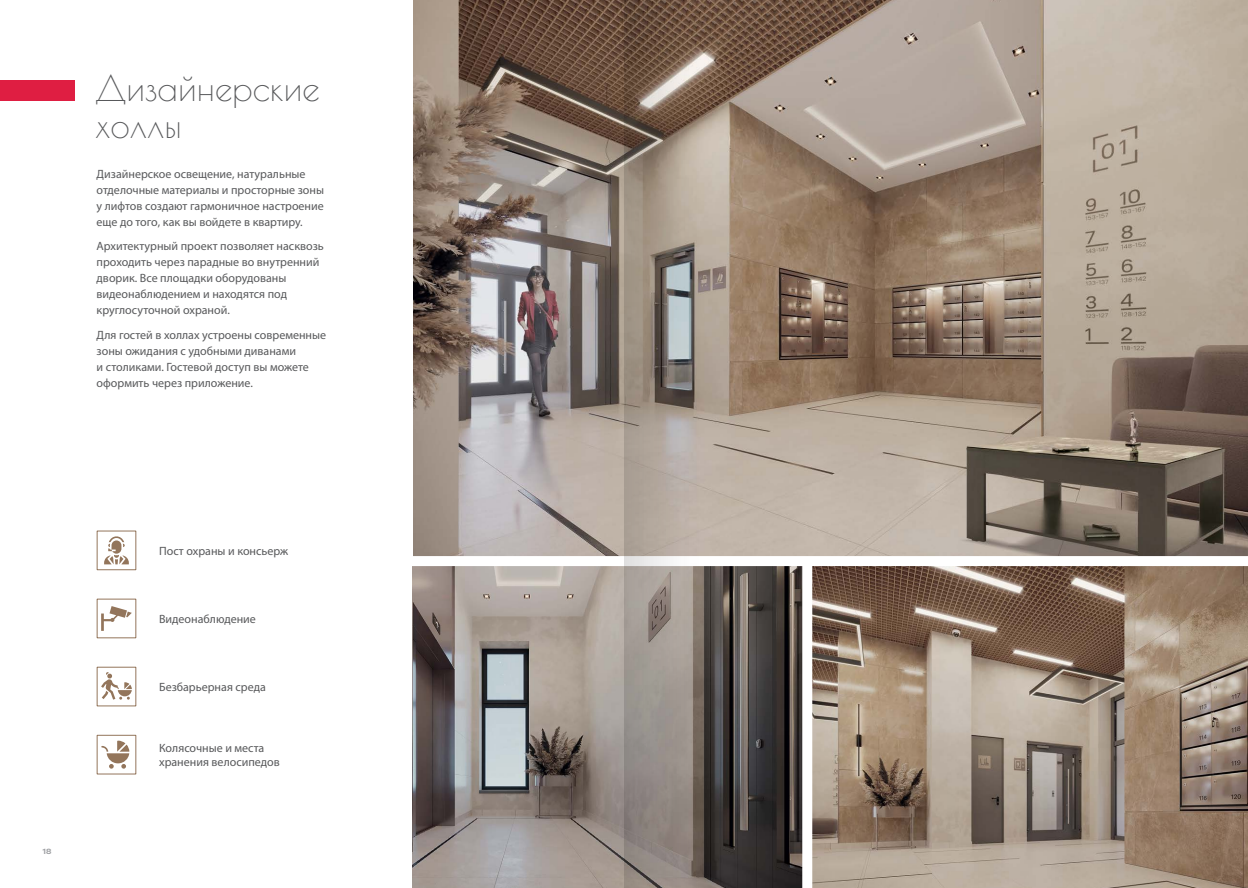
<style>
.page{position:relative;width:1248px;height:888px;background:#fff}
.page>*{position:absolute;margin:0;border:0;box-sizing:border-box;transform-origin:0 0}
.t1{font:35px/37px "Poiret One";color:#58595b}
.t2{font:12px/16px "Myriad Pro";color:#58595b}
.t3{font:700 7.5px "LSR Sans";color:#9d9fa2}
</style>
<div class="page">
<svg style="left:812px;top:566px;width:435px;height:321px;background:#988574"></svg>
<img style="left:412px;top:566px;width:390px;height:321px">
<img style="left:413px;top:0;width:834px;height:556px">
<div style="left:0;top:81px;width:75px;height:20px;background:#df1e42"></div>
<div style="left:97px;top:530px;width:39px;height:40px;border:1px solid #93755b"></div>
<svg style="left:104px;top:536px;width:25px;height:28px"></svg>
<div style="left:97px;top:598px;width:39px;height:40px;border:1px solid #93755b"></div>
<svg style="left:101px;top:606px;width:31px;height:24px"></svg>
<div style="left:97px;top:734px;width:39px;height:40px;border:1px solid #93755b"></div>
<svg style="left:101px;top:740px;width:28px;height:28px"></svg>
<div style="left:97px;top:666px;width:39px;height:40px;border:1px solid #93755b"></div>
<svg style="left:101px;top:672px;width:31px;height:27px"></svg>
<img style="left:624px;top:0;width:99px;height:887px">
<h1 class="t1" style="left:95px;top:69px;width:226px">Дизайнерские холлы</h1>
<p class="t2" style="left:97px;top:165px;width:229px">Дизайнерское освещение, натуральные отделочные материалы и просторные зоны у лифтов создают гармоничное настроение еще до того, как вы войдете в квартиру.</p>
<p class="t2" style="left:97px;top:238px;width:229px">Архитектурный проект позволяет насквозь проходить через парадные во внутренний дворик. Все площадки оборудованы видеонаблюдением и находятся под круглосуточной охраной.</p>
<p class="t2" style="left:97px;top:326px;width:231px">Для гостей в холлах устроены современные зоны ожидания с удобными диванами<br>и столиками. Гостевой доступ вы можете оформить через приложение.</p>
<p class="t3" style="left:42px;top:846px;width:10px">18</p>
<p class="t2" style="left:159px;top:542px;width:131px">Пост охраны и консьерж</p>
<p class="t2" style="left:159px;top:610px;width:98px">Видеонаблюдение</p>
<p class="t2" style="left:159px;top:678px;width:108px">Безбарьерная среда</p>
<p class="t2" style="left:159px;top:740px;width:122px;line-height:14.4px">Колясочные и места хранения велосипедов</p>
</div>
